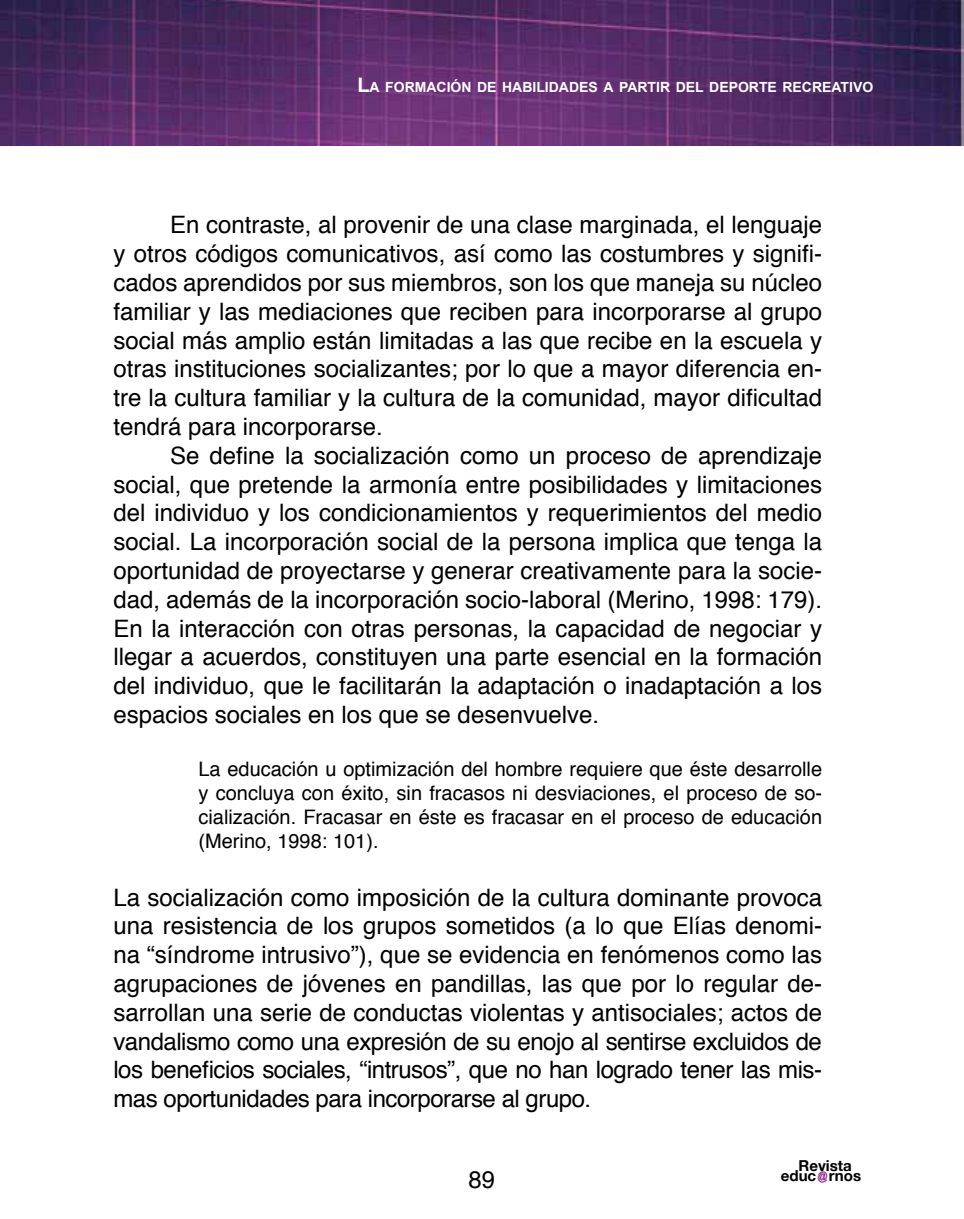
<style>
.page{position:relative;width:964px;height:1219px;background:#fff}
.page>*{position:absolute;margin:0;border:0;box-sizing:border-box;transform-origin:0 0}
.t1{font:24px/28.8px "Helvetica";color:#000;text-align:justify}
.t2{font:20px/24px "Helvetica";color:#000;text-align:justify}
.t3{font:700 15px "Helvetica Neue";color:#000}
.t4{font:700 14px "Arial";color:#fff}
.s1{font-size:20px}
</style>
<div class="page">
<img style="left:0;top:0;width:964px;height:146px">
<svg style="left:817px;top:1171px;width:10px;height:12px"></svg>
<p class="t4" style="left:357px;top:78px;width:517px"><span class="s1">L</span>A FORMACIÓN DE HABILIDADES A PARTIR DEL DEPORTE RECREATIVO</p>
<p class="t1" style="left:113px;top:211px;width:710px;text-indent:57px">En contraste, al provenir de una clase marginada, el lenguaje y otros códigos comunicativos, así como las costumbres y signifi&shy;cados aprendidos por sus miembros, son los que maneja su núcleo familiar y las mediaciones que reciben para incorporarse al grupo social más amplio están limitadas a las que recibe en la escuela y otras instituciones socializantes; por lo que a mayor diferencia en&shy;tre la cultura familiar y la cultura de la comunidad, mayor dificultad tendrá para incorporarse.</p>
<p class="t1" style="left:113px;top:442px;width:710px;text-indent:57px">Se define la socialización como un proceso de aprendizaje social, que pretende la armonía entre posibilidades y limitaciones del individuo y los condicionamientos y requerimientos del medio social. La incorporación social de la persona implica que tenga la oportunidad de proyectarse y generar creativamente para la socie&shy;dad, además de la incorporación socio-laboral (Merino, 1998: 179).<br>En la interacción con otras personas, la capacidad de negociar y llegar a acuerdos, constituyen una parte esencial en la formación del individuo, que le facilitarán la adaptación o inadaptación a los espacios sociales en los que se desenvuelve.</p>
<p class="t2" style="left:198px;top:757px;width:625px">La educación u optimización del hombre requiere que éste desarrolle y concluya con éxito, sin fracasos ni desviaciones, el proceso de so&shy;cialización. Fracasar en éste es fracasar en el proceso de educación (Merino, 1998: 101).</p>
<p class="t1" style="left:113px;top:883px;width:710px">La socialización como imposición de la cultura dominante provoca una resistencia de los grupos sometidos (a lo que Elías denomi&shy;na “síndrome intrusivo”), que se evidencia en fenómenos como las agrupaciones de jóvenes en pandillas, las que por lo regular de&shy;sarrollan una serie de conductas violentas y antisociales; actos de vandalismo como una expresión de su enojo al sentirse excluidos de los beneficios sociales, “intrusos”, que no han logrado tener las mis&shy;mas oportunidades para incorporarse al grupo.</p>
<p class="t1" style="left:469px;top:1166px;width:28px">89</p>
<p class="t3" style="left:798px;top:1157px;width:55px">Revista</p>
<p class="t3" style="left:781px;top:1167px;width:82px">educ rnos</p>
</div>
